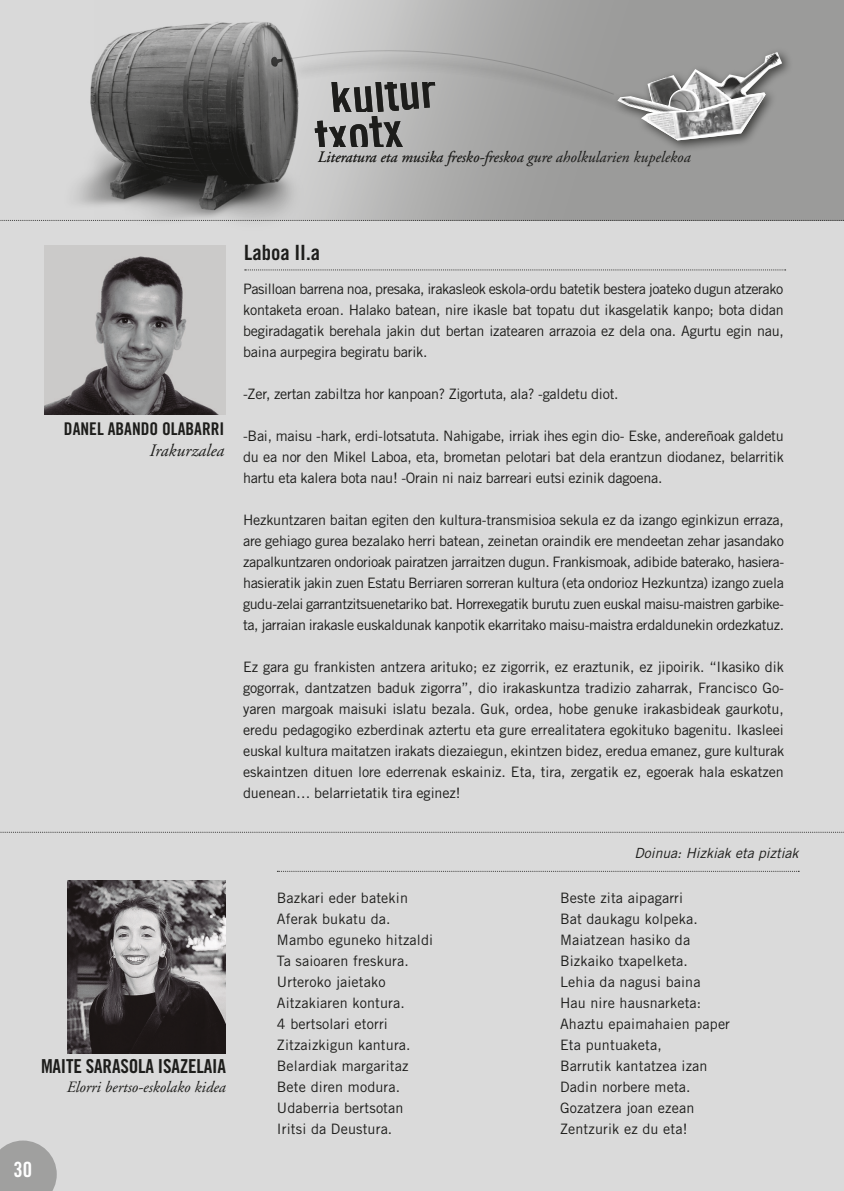
<style>
.page{position:relative;width:844px;height:1191px;background:#fff}
.page>*{position:absolute;margin:0;border:0;box-sizing:border-box;transform-origin:0 0}
.t1{font:49.18px "Trade Gothic LT Std Bd Cn 20";color:#1d1d1b}
.entresakak{font:21px "Trade Gothic LT Std Bd Cn 20";color:#1d1d1b}
.t2{font:21px "Trade Gothic LT Std Bd Cn 20";color:#fff}
.t3{font:19.25px "Trade Gothic LT Std Bd Cn 20";letter-spacing:-.01em;color:#1d1d1b}
.t4{font:17.5px "Trade Gothic LT Std Bd Cn 20";color:#1d1d1b}
.t5{font:italic 17.5px "Adobe Garamond";color:#1d1d1b}
.t6{font:italic 15.75px "Adobe Garamond";color:#1d1d1b}
.laburrak{font:14.35px/21px "Trade Gothic LT Std";letter-spacing:.01em;color:#1d1d1b;text-align:justify}
.laburrak-2{font:14.35px "Trade Gothic LT Std";letter-spacing:-.015em;color:#1d1d1b}
.argazki_oina{font:italic 14px "Trade Gothic LT Std";color:#1d1d1b}
</style>
<div class="page">
<div style="left:0;top:0;width:843px;height:1191px;background:#dadada"></div>
<svg style="left:245px;top:269px;width:540px;height:1px"></svg>
<svg style="left:277px;top:871px;width:522px;height:1px"></svg>
<svg style="left:0;top:831px;width:844px;height:1px"></svg>
<svg style="left:75px;top:0;width:768px;height:220px"></svg>
<div style="left:612px;top:47px;width:181px;height:106px;background:#1d1d1b;opacity:.75"></div>
<img style="left:68px;top:880px;width:158px;height:173px">
<svg style="left:269px;top:43px;width:496px;height:97px;background:#a8a8a7"></svg>
<svg style="left:0;top:220px;width:844px;height:1px"></svg>
<img style="left:45px;top:245px;width:181px;height:170px">
<svg style="left:0;top:1140px;width:57px;height:51px;background:#a7a7a6"></svg>
<p class="t1" style="left:327px;top:69px;width:108px;rotate:-5deg">kultur</p>
<p class="t1" style="left:312px;top:108px;width:89px;rotate:-5deg">txotx</p>
<p class="t6" style="left:317px;top:148px;width:374px">Literatura eta musika fresko-freskoa gure aholkularien kupelekoa</p>
<p class="t4" style="left:64px;top:418px;width:162px">DANEL ABANDO OLABARRI</p>
<p class="t5" style="left:149px;top:441px;width:76px">Irakurzalea</p>
<p class="entresakak" style="left:244px;top:240px;width:77px">Laboa II.a</p>
<p class="laburrak" style="left:243px;top:278px;width:542px">Pasilloan barrena noa, presaka, irakasleok eskola-ordu batetik bestera joateko dugun atzerako kontaketa eroan. Halako batean, nire ikasle bat topatu dut ikasgelatik kanpo; bota didan begiradagatik berehala jakin dut bertan izatearen arrazoia ez dela ona. Agurtu egin nau, baina aurpegira begiratu barik.</p>
<p class="laburrak-2" style="left:243px;top:385px;width:377px">-Zer, zertan zabiltza hor kanpoan? Zigortuta, ala? -galdetu diot.</p>
<p class="laburrak" style="left:243px;top:425px;width:542px">-Bai, maisu -hark, erdi-lotsatuta. Nahigabe, irriak ihes egin dio- Eske, andereñoak galdetu du ea nor den Mikel Laboa, eta, brometan pelotari bat dela erantzun diodanez, belarritik hartu eta kalera bota nau! -Orain ni naiz barreari eutsi ezinik dagoena.</p>
<p class="laburrak" style="left:243px;top:509px;width:542px">Hezkuntzaren baitan egiten den kultura-transmisioa sekula ez da izango eginkizun erraza, are gehiago gurea bezalako herri batean, zeinetan oraindik ere mendeetan zehar jasandako zapalkuntzaren ondorioak pairatzen jarraitzen dugun. Frankismoak, adibide baterako, hasiera&shy;hasieratik jakin zuen Estatu Berriaren sorreran kultura (eta ondorioz Hezkuntza) izango zuela gudu-zelai garrantzitsuenetariko bat. Horrexegatik burutu zuen euskal maisu-maistren garbike&shy;ta, jarraian irakasle euskaldunak kanpotik ekarritako maisu-maistra erdaldunekin ordezkatuz.</p>
<p class="laburrak" style="left:243px;top:656px;width:542px">Ez gara gu frankisten antzera arituko; ez zigorrik, ez eraztunik, ez jipoirik. “Ikasiko dik gogorrak, dantzatzen baduk zigorra”, dio irakaskuntza tradizio zaharrak, Francisco Go&shy;yaren margoak maisuki islatu bezala. Guk, ordea, hobe genuke irakasbideak gaurkotu, eredu pedagogiko ezberdinak aztertu eta gure errealitatera egokituko bagenitu. Ikasleei euskal kultura maitatzen irakats diezaiegun, ekintzen bidez, eredua emanez, gure kulturak eskaintzen dituen lore ederrenak eskainiz. Eta, tira, zergatik ez, egoerak hala eskatzen duenean… belarrietatik tira eginez!</p>
<p class="t3" style="left:41px;top:1054px;width:186px">MAITE SARASOLA ISAZELAIA</p>
<p class="t6" style="left:67px;top:1078px;width:160px">Elorri bertso-eskolako kidea</p>
<h2 class="t2" style="left:14px;top:1157px;width:20px">30</h2>
<p class="laburrak" style="left:277px;top:887px;width:133px">Bazkari eder batekin</p>
<p class="laburrak" style="left:277px;top:908px;width:115px">Aferak bukatu da.</p>
<p class="laburrak" style="left:277px;top:929px;width:158px">Mambo eguneko hitzaldi</p>
<p class="laburrak" style="left:277px;top:950px;width:133px">Ta saioaren freskura.</p>
<p class="laburrak" style="left:277px;top:971px;width:110px">Urteroko jaietako</p>
<p class="laburrak" style="left:277px;top:992px;width:129px">Aitzakiaren kontura.</p>
<p class="laburrak" style="left:277px;top:1013px;width:112px">4 bertsolari etorri</p>
<p class="laburrak" style="left:277px;top:1034px;width:135px">Zitzaizkigun kantura.</p>
<p class="laburrak" style="left:277px;top:1055px;width:133px">Belardiak margaritaz</p>
<p class="laburrak" style="left:277px;top:1076px;width:125px">Bete diren modura.</p>
<p class="laburrak" style="left:277px;top:1097px;width:128px">Udaberria bertsotan</p>
<p class="laburrak" style="left:277px;top:1118px;width:117px">Iritsi da Deustura.</p>
<p class="argazki_oina" style="left:634px;top:844px;width:166px">Doinua: Hizkiak eta piztiak</p>
<p class="laburrak" style="left:560px;top:887px;width:125px">Beste zita aipagarri</p>
<p class="laburrak" style="left:560px;top:908px;width:139px">Bat daukagu kolpeka.</p>
<p class="laburrak" style="left:560px;top:929px;width:132px">Maiatzean hasiko da</p>
<p class="laburrak" style="left:560px;top:950px;width:129px">Bizkaiko txapelketa.</p>
<p class="laburrak" style="left:560px;top:971px;width:142px">Lehia da nagusi baina</p>
<p class="laburrak" style="left:560px;top:992px;width:143px">Hau nire hausnarketa:</p>
<p class="laburrak" style="left:560px;top:1013px;width:171px">Ahaztu epaimahaien paper</p>
<p class="laburrak" style="left:560px;top:1034px;width:103px">Eta puntuaketa,</p>
<p class="laburrak" style="left:560px;top:1055px;width:149px">Barrutik kantatzea izan</p>
<p class="laburrak" style="left:560px;top:1076px;width:132px">Dadin norbere meta.</p>
<p class="laburrak" style="left:560px;top:1097px;width:136px">Gozatzera joan ezean</p>
<p class="laburrak" style="left:560px;top:1118px;width:129px">Zentzurik ez du eta!</p>
</div>
